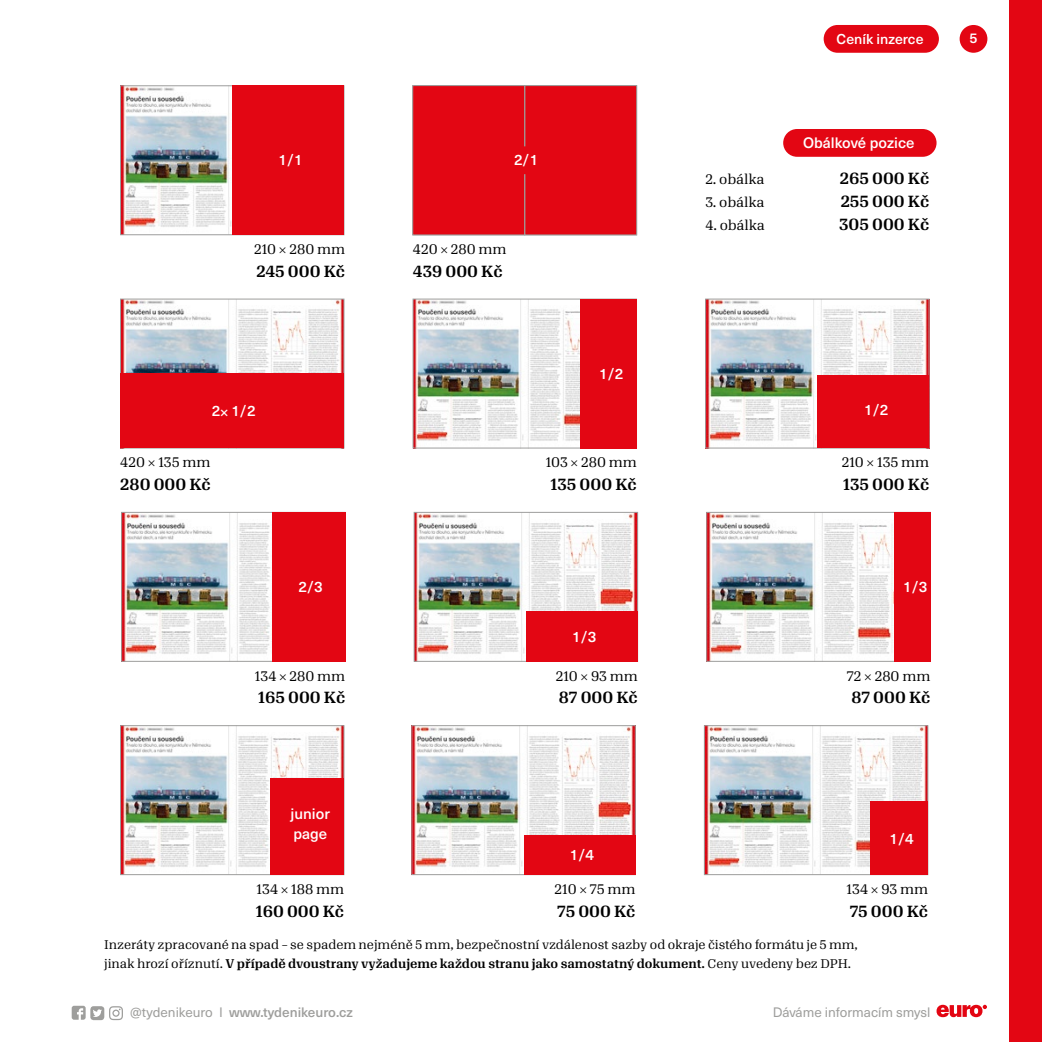
<style>
.page{position:relative;width:1042px;height:1042px;background:#fff}
.page>*{position:absolute;margin:0;border:0;box-sizing:border-box;transform-origin:0 0}
.t1{font:500 15.75px "Algebra";color:#000}
.t2{font:500 14.88px/19.2px "Neue Haas Unica W1 G";color:#fff}
.t3{font:500 14px "Neue Haas Unica W1 G";color:#fff}
.t4{font:13.47px "Algebra";color:#000}
.t5{font:500 13.47px "Neue Haas Unica W1 G";color:#9e9e9c}
.t6{font:13.47px "Neue Haas Unica W1 G";color:#9e9e9c}
.t7{font:12.25px/19.2px "Algebra";letter-spacing:-.005em;color:#000}
.s1{font-size:13.47px}
.s2{font-weight:500}
.s3{font-weight:400}
</style>
<div class="page">
<img style="left:122px;top:88px;width:110px;height:145px">
<div style="left:120px;top:86px;width:224px;height:149px;border:1px solid #9d9d9c"></div>
<div style="left:232px;top:86px;width:112px;height:149px;background:#e30613"></div>
<div style="left:524px;top:85px;width:113px;height:150px;background:#e30613;border:1px solid #9d9d9c"></div>
<div style="left:412px;top:85px;width:113px;height:150px;background:#e30613;border:1px solid #9d9d9c"></div>
<img style="left:122px;top:301px;width:220px;height:73px">
<div style="left:120px;top:299px;width:224px;height:149px;border:1px solid #9d9d9c"></div>
<div style="left:120px;top:374px;width:224px;height:74px;background:#e30613"></div>
<img style="left:123px;top:514px;width:149px;height:145px">
<div style="left:121px;top:512px;width:224px;height:149px;border:1px solid #9d9d9c"></div>
<div style="left:272px;top:512px;width:73px;height:149px;background:#e30613"></div>
<div style="left:279px;top:573px;width:67px;height:28px;background:#e30613;border-radius:14px"></div>
<img style="left:415px;top:301px;width:165px;height:145px">
<div style="left:413px;top:299px;width:224px;height:149px;border:1px solid #9d9d9c"></div>
<div style="left:580px;top:299px;width:57px;height:149px;background:#e30613"></div>
<img style="left:416px;top:514px;width:220px;height:145px">
<div style="left:414px;top:512px;width:224px;height:149px;border:1px solid #9d9d9c"></div>
<div style="left:526px;top:611px;width:112px;height:50px;background:#e30613"></div>
<img style="left:414px;top:727px;width:219px;height:146px">
<div style="left:412px;top:725px;width:223px;height:150px;border:1px solid #9d9d9c"></div>
<div style="left:523px;top:835px;width:112px;height:40px;background:#e30613"></div>
<img style="left:707px;top:301px;width:220px;height:145px">
<div style="left:705px;top:299px;width:224px;height:149px;border:1px solid #9d9d9c"></div>
<div style="left:817px;top:376px;width:112px;height:72px;background:#e30613"></div>
<img style="left:708px;top:514px;width:186px;height:145px">
<div style="left:706px;top:512px;width:224px;height:149px;border:1px solid #9d9d9c"></div>
<div style="left:894px;top:512px;width:36px;height:149px;background:#e30613"></div>
<img style="left:706px;top:727px;width:220px;height:146px">
<div style="left:704px;top:725px;width:224px;height:150px;border:1px solid #9d9d9c"></div>
<div style="left:871px;top:801px;width:57px;height:74px;background:#e30613"></div>
<img style="left:122px;top:727px;width:220px;height:146px">
<div style="left:120px;top:725px;width:224px;height:150px;border:1px solid #9d9d9c"></div>
<div style="left:271px;top:778px;width:73px;height:97px;background:#e30613"></div>
<div style="left:783px;top:129px;width:153px;height:28px;background:#e30613;border-radius:14px"></div>
<div style="left:494px;top:146px;width:67px;height:28px;background:#e30613;border-radius:14px"></div>
<div style="left:823px;top:25px;width:116px;height:28px;background:#e30613;border-radius:14px"></div>
<div style="left:959px;top:25px;width:28px;height:28px;background:#e30613;border-radius:50%"></div>
<svg style="left:936px;top:1005px;width:51px;height:12px"></svg>
<svg style="left:72px;top:1006px;width:51px;height:14px"></svg>
<div style="left:1009px;top:0;width:33px;height:1042px;background:#e30613"></div>
<p class="t3" style="left:836px;top:29px;width:88px">Ceník inzerce</p>
<p class="t3" style="left:969px;top:28px;width:10px">5</p>
<p class="t2" style="left:803px;top:132px;width:113px">Obálkové pozice</p>
<p class="t2" style="left:278px;top:150px;width:26px">1/1</p>
<p class="t2" style="left:514px;top:150px;width:26px">2/1</p>
<p class="t4" style="left:705px;top:169px;width:61px">2. obálka</p>
<p class="t1" style="left:840px;top:166px;width:91px">265 000 Kč</p>
<p class="t4" style="left:705px;top:192px;width:61px">3. obálka</p>
<p class="t1" style="left:840px;top:189px;width:90px">255 000 Kč</p>
<p class="t4" style="left:705px;top:214px;width:61px">4. obálka</p>
<p class="t1" style="left:839px;top:212px;width:92px">305 000 Kč</p>
<p class="t4" style="left:254px;top:239px;width:92px">210 × 280 mm</p>
<p class="t1" style="left:256px;top:259px;width:90px">245 000 Kč</p>
<p class="t4" style="left:413px;top:239px;width:95px">420 × 280 mm</p>
<p class="t1" style="left:413px;top:259px;width:91px">439 000 Kč</p>
<p class="t2" style="left:599px;top:363px;width:26px">1/2</p>
<p class="t2" style="left:212px;top:401px;width:45px">2<span class="s1">×</span> 1/2</p>
<p class="t2" style="left:864px;top:399px;width:26px">1/2</p>
<p class="t4" style="left:120px;top:452px;width:92px">420 × 135 mm</p>
<p class="t1" style="left:120px;top:472px;width:92px">280 000 Kč</p>
<p class="t4" style="left:546px;top:452px;width:93px">103 × 280 mm</p>
<p class="t1" style="left:550px;top:472px;width:88px">135 000 Kč</p>
<p class="t4" style="left:842px;top:452px;width:89px">210 × 135 mm</p>
<p class="t1" style="left:843px;top:472px;width:88px">135 000 Kč</p>
<p class="t2" style="left:298px;top:576px;width:26px">2/3</p>
<p class="t2" style="left:903px;top:576px;width:26px">1/3</p>
<p class="t2" style="left:572px;top:626px;width:26px">1/3</p>
<p class="t4" style="left:255px;top:665px;width:92px">134 × 280 mm</p>
<p class="t1" style="left:258px;top:685px;width:88px">165 000 Kč</p>
<p class="t4" style="left:556px;top:665px;width:84px">210 × 93 mm</p>
<p class="t1" style="left:559px;top:685px;width:80px">87 000 Kč</p>
<p class="t4" style="left:847px;top:665px;width:85px">72 × 280 mm</p>
<p class="t1" style="left:851px;top:685px;width:80px">87 000 Kč</p>
<p class="t2" style="left:290px;top:803px;width:41px">junior page</p>
<p class="t2" style="left:889px;top:828px;width:26px">1/4</p>
<p class="t2" style="left:570px;top:844px;width:26px">1/4</p>
<p class="t4" style="left:257px;top:878px;width:89px">134 × 188 mm</p>
<p class="t1" style="left:256px;top:899px;width:90px">160 000 Kč</p>
<p class="t4" style="left:554px;top:878px;width:82px">210 × 75 mm</p>
<p class="t1" style="left:557px;top:899px;width:80px">75 000 Kč</p>
<p class="t4" style="left:846px;top:878px;width:83px">134 × 93 mm</p>
<p class="t1" style="left:850px;top:899px;width:80px">75 000 Kč</p>
<p class="t7" style="left:104px;top:933px;width:755px">Inzeráty zpracované na spad – se spadem nejméně 5 mm, bezpečnostní vzdálenost sazby od okraje čistého formátu je 5 mm, jinak hrozí oříznutí. <span class="s2">V případě dvoustrany vyžadujeme každou stranu jako samostatný dokument.</span> Ceny uvedeny bez DPH.</p>
<p class="t5" style="left:130px;top:1002px;width:224px"><span class="s3">@tydenikeuro I</span> www.tydenikeuro.cz</p>
<p class="t6" style="left:773px;top:1002px;width:159px">Dáváme informacím smysl</p>
</div>
